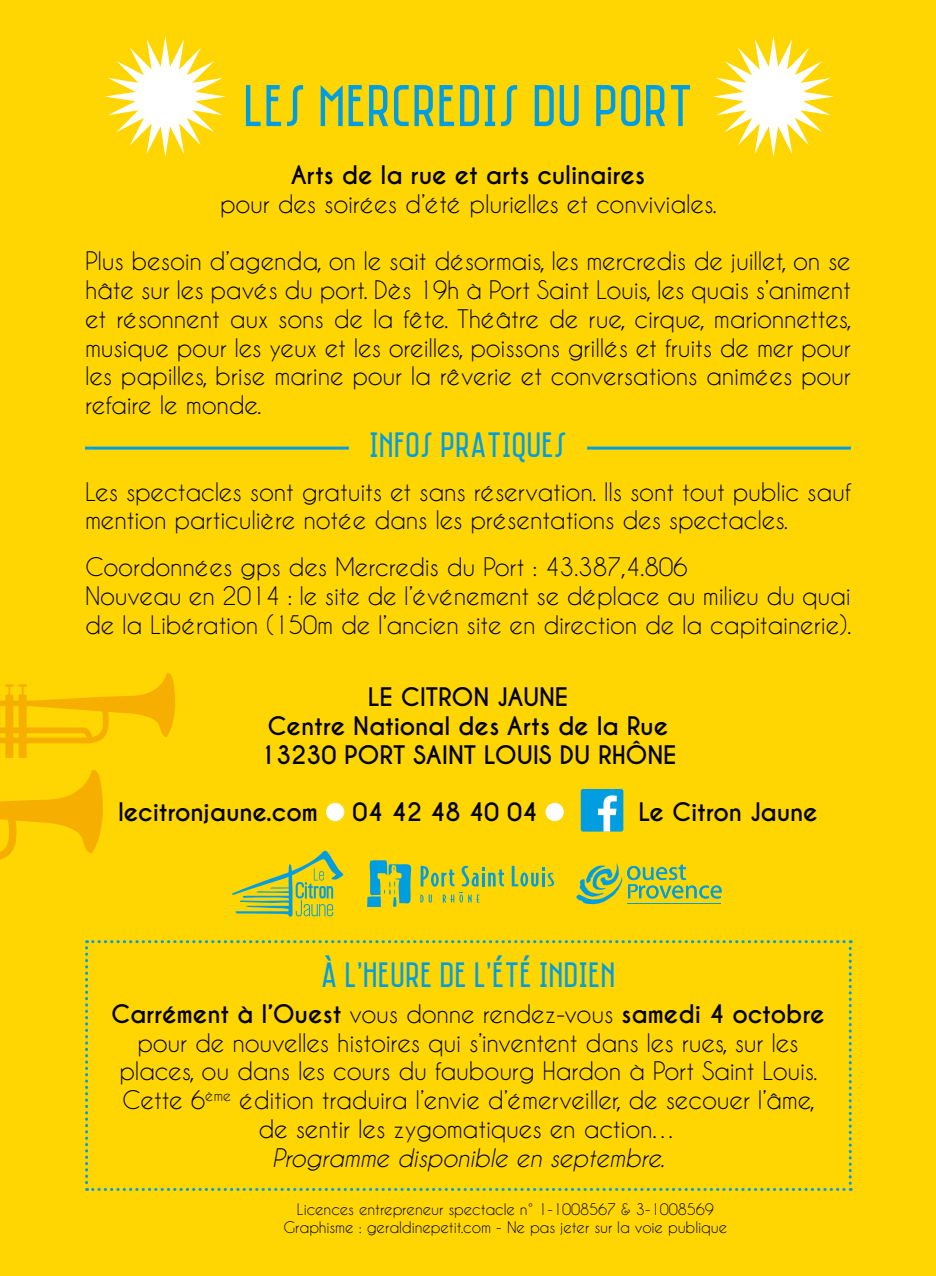
<style>
.page{position:relative;width:936px;height:1276px;background:#fff}
.page>*{position:absolute;margin:0;border:0;box-sizing:border-box;transform-origin:0 0}
.t1{font:60px "Saniretro";color:#009ee0}
.t2{font:36px "Saniretro";color:#009ee0}
.t3{font:24px/28.8px "Caviar Dreams";letter-spacing:-.01em;color:#000}
.t4{font:700 24px/28.8px "Caviar Dreams";letter-spacing:-.01em;color:#000;text-align:center}
.t5{font:italic 24px "Caviar Dreams";letter-spacing:-.01em;color:#000}
.t6{font:15px/18px "Caviar Dreams";letter-spacing:-.01em;color:#000;text-align:center}
.s1{font-weight:700}
</style>
<div class="page">
<div style="left:0;top:0;width:935px;height:1276px;background:#ffd601"></div>
<div style="left:326px;top:803px;width:18px;height:18px;background:#fff;border-radius:50%"></div>
<div style="left:545px;top:803px;width:18px;height:18px;background:#fff;border-radius:50%"></div>
<svg style="left:0;top:770px;width:103px;height:90px"></svg>
<svg style="left:0;top:673px;width:175px;height:85px"></svg>
<svg style="left:105px;top:36px;width:121px;height:121px"></svg>
<svg style="left:713px;top:36px;width:120px;height:121px"></svg>
<hr style="left:85px;top:446px;width:264px;height:3px;background:#009ee0">
<hr style="left:587px;top:446px;width:263px;height:3px;background:#009ee0">
<svg style="left:85px;top:940px;width:766px;height:251px"></svg>
<svg style="left:232px;top:850px;width:112px;height:67px"></svg>
<svg style="left:367px;top:860px;width:44px;height:47px"></svg>
<svg style="left:520px;top:872px;width:8px;height:14px"></svg>
<svg style="left:511px;top:866px;width:14px;height:20px"></svg>
<svg style="left:531px;top:867px;width:23px;height:20px"></svg>
<svg style="left:420px;top:865px;width:84px;height:38px"></svg>
<svg style="left:576px;top:863px;width:145px;height:41px"></svg>
<div style="left:580px;top:789px;width:43px;height:42px;background:#009ee0;border-radius:2px"></div>
<svg style="left:598px;top:795px;width:18px;height:36px"></svg>
<h1 class="t1" style="left:243px;top:70px;width:451px">LES MERCREDIS DU PORT</h1>
<p class="t4" style="left:291px;top:161px;width:356px">Arts de la rue et arts culinaires</p>
<p class="t3" style="left:220px;top:189px;width:498px">pour des soirées d’été plurielles et conviviales.</p>
<p class="t3" style="left:85px;top:246px;width:768px;text-align:justify">Plus besoin d’agenda, on le sait désormais, les mercredis de juillet, on se hâte sur les pavés du port. Dès 19h à Port Saint Louis, les quais s’animent et résonnent aux sons de la fête. Théâtre de rue, cirque, marionnettes, musique pour les yeux et les oreilles, poissons grillés et fruits de mer pour les papilles, brise marine pour la rêverie et conversations animées pour refaire le monde.</p>
<h2 class="t2" style="left:369px;top:424px;width:199px">INFOS PRATIQUES</h2>
<p class="t3" style="left:85px;top:477px;width:767px">Les spectacles sont gratuits et sans réservation. Ils sont tout public sauf mention particulière notée dans les présentations des spectacles.</p>
<p class="t3" style="left:85px;top:552px;width:768px">Coordonnées gps des Mercredis du Port : 43.387,4.806<br>Nouveau en 2014 : le site de l’événement se déplace au milieu du quai de la Libération (150m de l’ancien site en direction de la capitainerie).</p>
<p class="t4" style="left:259px;top:683px;width:418px">LE CITRON JAUNE<br>Centre National des Arts de la Rue<br>13230 PORT SAINT LOUIS DU RHÔNE</p>
<p class="t4" style="left:118px;top:798px;width:202px">lecitronjaune.com</p>
<p class="t4" style="left:352px;top:798px;width:186px">04 42 48 40 04</p>
<p class="t4" style="left:638px;top:798px;width:181px">Le Citron Jaune</p>
<h2 class="t2" style="left:321px;top:953px;width:296px">À L’HEURE DE L’ÉTÉ INDIEN</h2>
<p class="t3" style="left:111px;top:999px;width:715px;text-align:center"><span class="s1">Carrément à l’Ouest</span> vous donne rendez-vous <span class="s1">samedi 4 octobre </span>pour de nouvelles histoires qui s’inventent dans les rues, sur les places, ou dans les cours du faubourg Hardon à Port Saint Louis.<br>Cette 6<sup>ème</sup> édition traduira l’envie d’émerveiller, de secouer l’âme, de sentir les zygomatiques en action…</p>
<p class="t5" style="left:272px;top:1144px;width:394px">Programme disponible en septembre.</p>
<p class="t6" style="left:283px;top:1199px;width:445px">Licences entrepreneur spectacle n° 1-1008567 &amp; 3-1008569<br>Graphisme : geraldinepetit.com - Ne pas jeter sur la voie publique</p>
</div>
